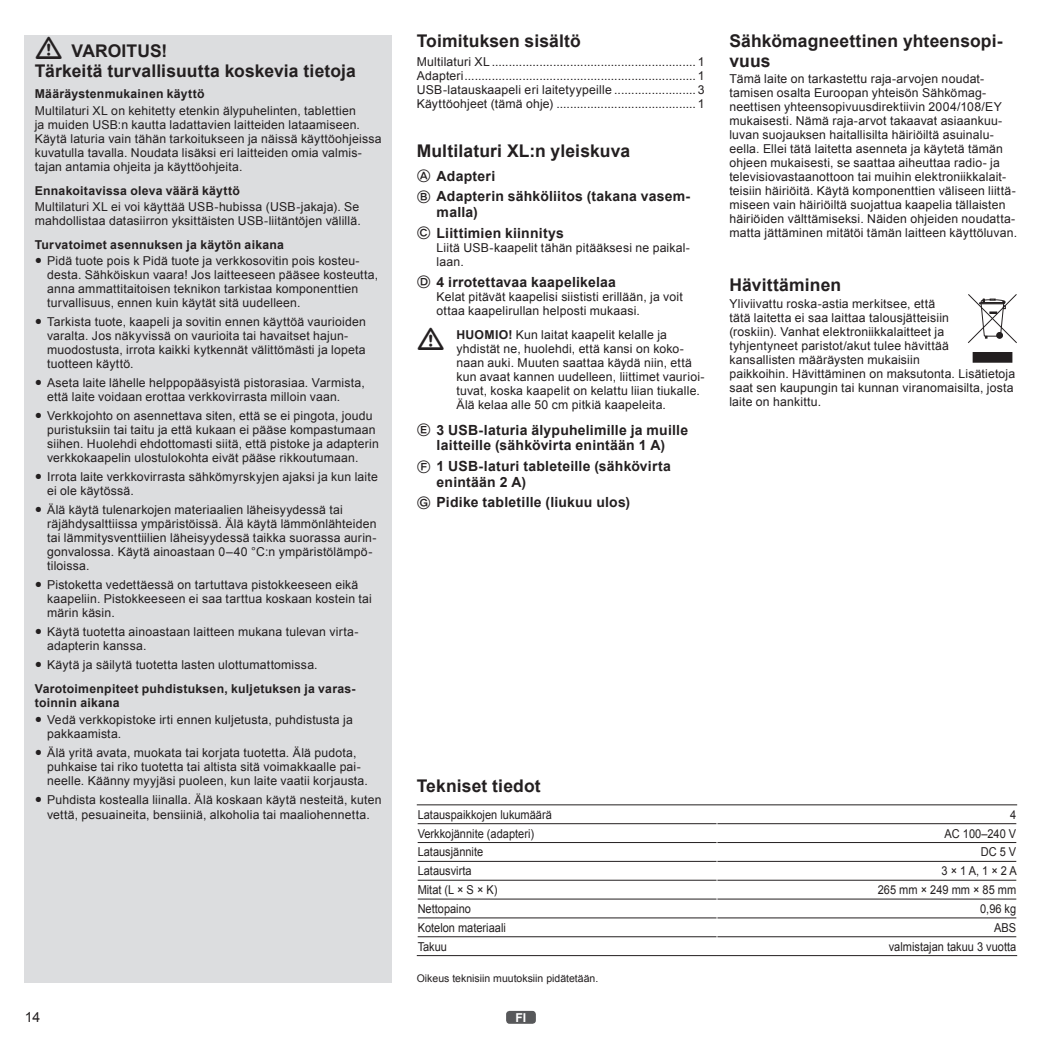
<style>
.page{position:relative;width:1042px;height:1042px;background:#fff}
.page>*{position:absolute;margin:0;border:0;box-sizing:border-box;transform-origin:0 0}
.t1{font:700 17.5px/19.2px "Arial";letter-spacing:.005em;color:#231f20}
.t2{font:700 14px/20.7px "Arial";letter-spacing:.015em;color:#231f20}
.t3{font:14px "Arial";color:#231f20}
.t4{font:12.25px/14px "Arial";letter-spacing:.015em;color:#231f20}
.t5{font:700 12.25px/24px "Arial";letter-spacing:.02em;color:#231f20}
.t6{font:12.25px "Arial";letter-spacing:.015em;color:#231f20;scale:.9 1}
.t7{font:700 12.25px "Arial";color:#fff}
.t8{font:10.5px "Arial";color:#231f20}
.s1{font-size:21px}
.s2{font-weight:400;font-size:21px}
.s3{font-weight:400}
.s4{font-family:"Bundesbahn Pi Three";font-weight:400;font-size:14.88px}
.s5{font-weight:700}
</style>
<div class="page">
<div style="left:506px;top:1011px;width:30px;height:13px;background:#57585a;border-radius:4px"></div>
<div style="left:25px;top:35px;width:367px;height:947px;background:#dcdddf"></div>
<div style="left:973px;top:352px;width:39px;height:10px;background:#231f20"></div>
<svg style="left:968px;top:294px;width:49px;height:49px"></svg>
<hr style="left:417px;top:804px;width:300px;height:1px;background:#231f20">
<hr style="left:418px;top:823px;width:298px;height:1px;background:#231f20">
<hr style="left:418px;top:842px;width:298px;height:1px;background:#231f20">
<hr style="left:418px;top:861px;width:298px;height:1px;background:#231f20">
<hr style="left:418px;top:880px;width:298px;height:1px;background:#231f20">
<hr style="left:418px;top:898px;width:298px;height:1px;background:#231f20">
<hr style="left:418px;top:917px;width:298px;height:1px;background:#231f20">
<hr style="left:418px;top:936px;width:298px;height:1px;background:#231f20">
<hr style="left:417px;top:955px;width:300px;height:1px;background:#231f20">
<hr style="left:717px;top:804px;width:300px;height:1px;background:#231f20">
<hr style="left:717px;top:823px;width:299px;height:1px;background:#231f20">
<hr style="left:717px;top:842px;width:299px;height:1px;background:#231f20">
<hr style="left:717px;top:861px;width:299px;height:1px;background:#231f20">
<hr style="left:717px;top:880px;width:299px;height:1px;background:#231f20">
<hr style="left:717px;top:898px;width:299px;height:1px;background:#231f20">
<hr style="left:717px;top:917px;width:299px;height:1px;background:#231f20">
<hr style="left:717px;top:936px;width:299px;height:1px;background:#231f20">
<hr style="left:717px;top:955px;width:300px;height:1px;background:#231f20">
<h1 class="t1" style="left:35px;top:42px;width:323px;text-indent:37px">VAROITUS!<br>Tärkeitä turvallisuutta koskevia tietoja</h1>
<p class="t5" style="left:35px;top:82px;width:171px">Määräystenmukainen käyttö</p>
<p class="t4" style="left:35px;top:103px;width:348px">Multilaturi XL on kehitetty etenkin älypuhelinten, tablettien<br>ja muiden USB:n kautta ladattavien laitteiden lataamiseen.<br>Käytä laturia vain tähän tarkoitukseen ja näissä käyttöohjeissa kuvatulla tavalla. Noudata lisäksi eri laitteiden omia valmis&shy;tajan antamia ohjeita ja käyttöohjeita.</p>
<p class="t5" style="left:35px;top:179px;width:207px">Ennakoitavissa oleva väärä käyttö</p>
<p class="t4" style="left:35px;top:200px;width:327px">Multilaturi XL ei voi käyttää USB-hubissa (USB-jakaja). Se mahdollistaa datasiirron yksittäisten USB-liitäntöjen välillä.</p>
<p class="t5" style="left:35px;top:233px;width:251px">Turvatoimet asennuksen ja käytön aikana</p>
<p class="t4" style="left:47px;top:254px;width:333px;text-indent:-12px"><span class="s1">•</span> Pidä tuote pois k Pidä tuote ja verkkosovitin pois kosteu&shy;desta. Sähköiskun vaara! Jos laitteeseen pääsee kosteutta, anna ammattitaitoisen teknikon tarkistaa komponenttien turvallisuus, ennen kuin käytät sitä uudelleen.</p>
<p class="t4" style="left:47px;top:315px;width:320px;text-indent:-12px"><span class="s1">•</span> Tarkista tuote, kaapeli ja sovitin ennen käyttöä vaurioiden varalta. Jos näkyvissä on vaurioita tai havaitset hajun&shy;muodostusta, irrota kaikki kytkennät välittömästi ja lopeta tuotteen käyttö.</p>
<p class="t4" style="left:47px;top:376px;width:319px;text-indent:-12px"><span class="s1">•</span> Aseta laite lähelle helppopääsyistä pistorasiaa. Varmista, että laite voidaan erottaa verkkovirrasta milloin vaan.</p>
<p class="t4" style="left:47px;top:409px;width:333px;text-indent:-12px"><span class="s1">•</span> Verkkojohto on asennettava siten, että se ei pingota, joudu puristuksiin tai taitu ja että kukaan ei pääse kompastumaan siihen. Huolehdi ehdottomasti siitä, että pistoke ja adapterin verkkokaapelin ulostulokohta eivät pääse rikkoutumaan.</p>
<p class="t4" style="left:47px;top:470px;width:332px;text-indent:-12px"><span class="s1">•</span> Irrota laite verkkovirrasta sähkömyrskyjen ajaksi ja kun laite ei ole käytössä.</p>
<p class="t4" style="left:47px;top:503px;width:331px;text-indent:-12px"><span class="s1">•</span> Älä käytä tulenarkojen materiaalien läheisyydessä tai räjähdysalttiissa ympäristöissä. Älä käytä lämmönlähteiden tai lämmitysventtiilien läheisyydessä taikka suorassa aurin&shy;gonvalossa. Käytä ainoastaan 0–40 °C:n ympäristölämpö&shy;tiloissa.</p>
<p class="t4" style="left:47px;top:578px;width:326px;text-indent:-12px"><span class="s1">•</span> Pistoketta vedettäessä on tartuttava pistokkeeseen eikä kaapeliin. Pistokkeeseen ei saa tarttua koskaan kostein tai märin käsin.</p>
<p class="t4" style="left:47px;top:625px;width:313px;text-indent:-12px"><span class="s1">•</span> Käytä tuotetta ainoastaan laitteen mukana tulevan virta&shy;adapterin kanssa.</p>
<p class="t5" style="left:35px;top:653px;width:322px"><span class="s2">•</span> <span class="s3">Käytä ja säilytä tuotetta lasten ulottumattomissa.<br></span>Varotoimenpiteet puhdistuksen, kuljetuksen ja varas-</p>
<p class="t5" style="left:35px;top:691px;width:86px">toinnin aikana</p>
<p class="t4" style="left:47px;top:712px;width:307px;text-indent:-12px"><span class="s1">•</span> Vedä verkkopistoke irti ennen kuljetusta, puhdistusta ja pakkaamista.</p>
<p class="t4" style="left:47px;top:745px;width:322px;text-indent:-12px"><span class="s1">•</span> Älä yritä avata, muokata tai korjata tuotetta. Älä pudota, puhkaise tai riko tuotetta tai altista sitä voimakkaalle pai&shy;neelle. Käänny myyjäsi puoleen, kun laite vaatii korjausta.</p>
<p class="t4" style="left:35px;top:791px;width:348px;line-height:15.8px;text-align:center"><span class="s1">•</span> Puhdista kostealla liinalla. Älä koskaan käytä nesteitä, kuten vettä, pesuaineita, bensiiniä, alkoholia tai maaliohennetta.</p>
<h1 class="t1" style="left:417px;top:32px;width:166px">Toimituksen sisältö</h1>
<p class="t4" style="left:417px;top:55px;width:289px;text-align:justify">Multilaturi XL ............................................................ 1<br>Adapteri.................................................................... 1<br>USB-latauskaapeli eri laitetyypeille ........................ 3<br>Käyttöohjeet (tämä ohje) ......................................... 1</p>
<h1 class="t1" style="left:417px;top:142px;width:215px">Multilaturi XL:n yleiskuva</h1>
<p class="t2" style="left:417px;top:166px;width:275px"><span class="s4">A</span> Adapteri<br><span class="s4">B</span> Adapterin sähköliitos (takana vasem-</p>
<p class="t2" style="left:417px;top:202px;width:149px;text-indent:20px">malla)<br><span class="s4">C</span> Liittimien kiinnitys</p>
<p class="t4" style="left:437px;top:241px;width:255px">Liitä USB-kaapelit tähän pitääksesi ne paikal&shy;laan.</p>
<p class="t2" style="left:417px;top:272px;width:201px"><span class="s4">D</span> 4 irrotettavaa kaapelikelaa</p>
<p class="t4" style="left:437px;top:289px;width:248px">Kelat pitävät kaapelisi siististi erillään, ja voit ottaa kaapelirullan helposti mukaasi.</p>
<p class="t4" style="left:456px;top:328px;width:250px"><span class="s5">HUOMIO!</span> Kun laitat kaapelit kelalle ja yhdistät ne, huolehdi, että kansi on koko&shy;naan auki. Muuten saattaa käydä niin, että kun avaat kannen uudelleen, liittimet vaurioi&shy;tuvat, koska kaapelit on kelattu liian tiukalle.<br>Älä kelaa alle 50 cm pitkiä kaapeleita.</p>
<p class="t2" style="left:417px;top:422px;width:273px;line-height:15.8px;text-align:center"><span class="s4">E</span> 3 USB-laturia älypuhelimille ja muille laitteille (sähkövirta enintään 1 A)</p>
<p class="t2" style="left:437px;top:458px;width:236px;line-height:15.8px;text-indent:-20px"><span class="s4">F</span> 1 USB-laturi tableteille (sähkövirta enintään 2 A)</p>
<p class="t2" style="left:417px;top:492px;width:215px"><span class="s4">G</span> Pidike tabletille (liukuu ulos)</p>
<h1 class="t1" style="left:729px;top:32px;width:275px">Sähkömagneettinen yhteensopi&shy;vuus</h1>
<p class="t4" style="left:729px;top:72px;width:289px">Tämä laite on tarkastettu raja-arvojen noudat&shy;tamisen osalta Euroopan yhteisön Sähkömag&shy;neettisen yhteensopivuusdirektiivin 2004/108/EY mukaisesti. Nämä raja-arvot takaavat asiaankuu&shy;luvan suojauksen haitallisilta häiriöiltä asuinalu&shy;eella. Ellei tätä laitetta asenneta ja käytetä tämän ohjeen mukaisesti, se saattaa aiheuttaa radio- ja televisiovastaanottoon tai muihin elektroniikkalait&shy;teisiin häiriöitä. Käytä komponenttien väliseen liittä&shy;miseen vain häiriöiltä suojattua kaapelia tällaisten häiriöiden välttämiseksi. Näiden ohjeiden noudatta&shy;matta jättäminen mitätöi tämän laitteen käyttöluvan.</p>
<h1 class="t1" style="left:729px;top:276px;width:113px">Hävittäminen</h1>
<p class="t4" style="left:729px;top:296px;width:287px">Yliviivattu roska-astia merkitsee, että<br>tätä laitetta ei saa laittaa talousjätteisiin<br>(roskiin). Vanhat elektroniikkalaitteet ja tyhjentyneet paristot/akut tulee hävittää kansallisten määräysten mukaisiin<br>paikkoihin. Hävittäminen on maksutonta. Lisätietoja saat sen kaupungin tai kunnan viranomaisilta, josta laite on hankittu.</p>
<h1 class="t1" style="left:417px;top:777px;width:125px">Tekniset tiedot</h1>
<p class="t6" style="left:418px;top:806px;width:151px">Latauspaikkojen lukumäärä</p>
<p class="t6" style="left:1010px;top:806px;width:8px">4</p>
<p class="t6" style="left:418px;top:825px;width:131px">Verkkojännite (adapteri)</p>
<p class="t6" style="left:944px;top:825px;width:81px">AC 100–240 V</p>
<p class="t6" style="left:418px;top:844px;width:74px">Latausjännite</p>
<p class="t6" style="left:981px;top:844px;width:41px">DC 5 V</p>
<p class="t6" style="left:418px;top:863px;width:61px">Latausvirta</p>
<p class="t6" style="left:941px;top:863px;width:85px">3 × 1 A, 1 × 2 A</p>
<p class="t6" style="left:418px;top:882px;width:90px">Mitat (L × S × K)</p>
<p class="t6" style="left:878px;top:882px;width:155px">265 mm × 249 mm × 85 mm</p>
<p class="t6" style="left:418px;top:900px;width:61px">Nettopaino</p>
<p class="t6" style="left:980px;top:900px;width:42px">0,96 kg</p>
<p class="t6" style="left:418px;top:919px;width:100px">Kotelon materiaali</p>
<p class="t6" style="left:994px;top:919px;width:26px">ABS</p>
<p class="t6" style="left:418px;top:938px;width:34px">Takuu</p>
<p class="t6" style="left:889px;top:938px;width:143px">valmistajan takuu 3 vuotta</p>
<p class="t8" style="left:417px;top:972px;width:183px">Oikeus teknisiin muutoksiin pidätetään.</p>
<p class="t3" style="left:25px;top:1008px;width:17px">14</p>
<p class="t7" style="left:515px;top:1009px;width:12px">FI</p>
</div>
